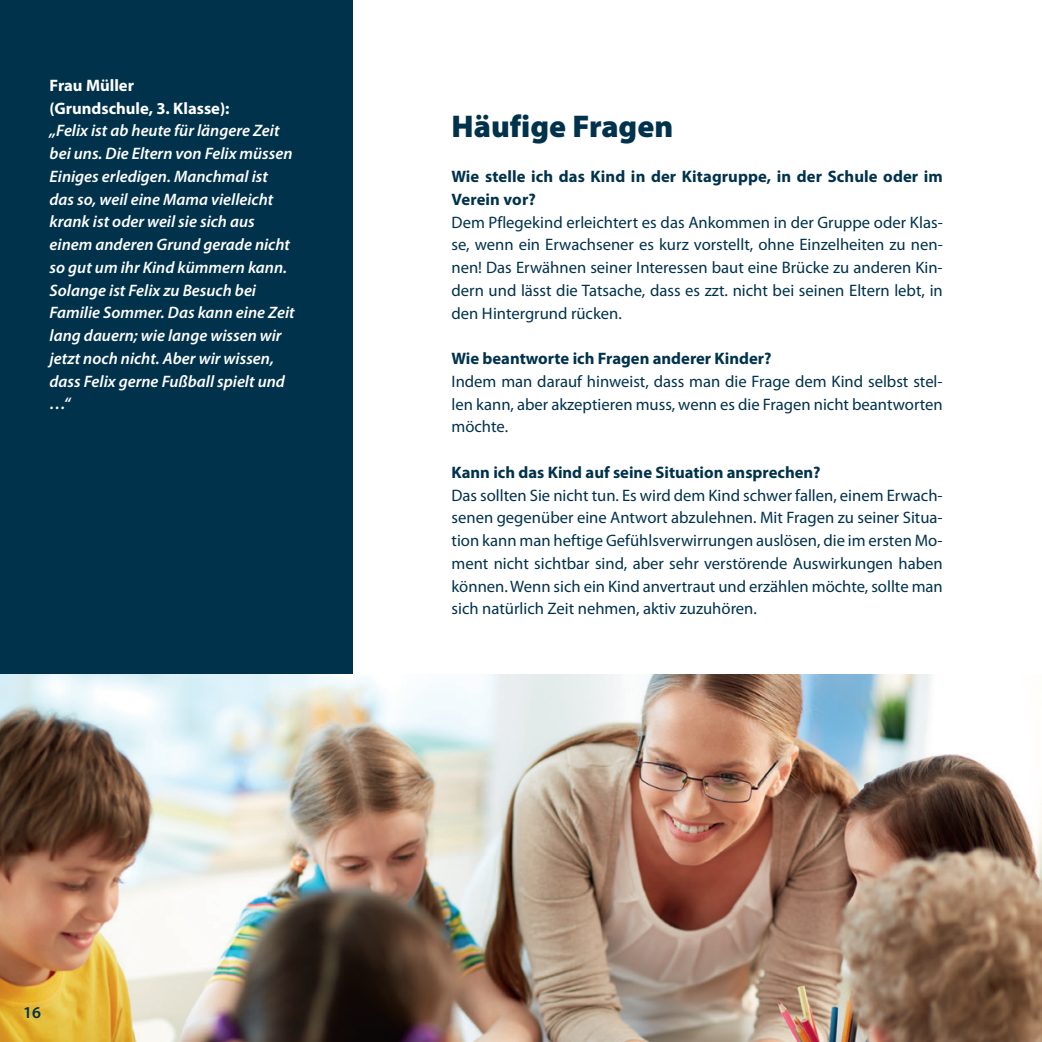
<style>
.page{position:relative;width:1042px;height:1042px;background:#fff}
.page>*{position:absolute;margin:0;border:0;box-sizing:border-box;transform-origin:0 0}
.t1{font:900 31.5px "Myriad Pro";color:#00324c}
.t2{font:16.62px/22.8px "Myriad Pro";color:#00324c;text-align:justify}
.t3{font:italic 600 16.62px/22.8px "Myriad Pro";color:#fff}
.t4{font:700 16.62px/22.8px "Myriad Pro";color:#00324c}
.t5{font:700 16.62px/22.8px "Myriad Pro";color:#fff}
.t6{font:600 16.62px "Myriad Pro";color:#00324c}
</style>
<div class="page">
<div style="left:0;top:0;width:352px;height:1042px;background:#00324c"></div>
<img style="left:0;top:675px;width:1042px;height:367px">
<p class="t5" style="left:50px;top:74px;width:181px">Frau Müller (Grundschule, 3. Klasse):</p>
<p class="t3" style="left:50px;top:120px;width:247px">„Felix ist ab heute für längere Zeit bei uns. Die Eltern von Felix müssen<br>Einiges erledigen. Manchmal ist das so, weil eine Mama vielleicht krank ist oder weil sie sich aus einem anderen Grund gerade nicht so gut um ihr Kind kümmern kann.<br>Solange ist Felix zu Besuch bei<br>Familie Sommer. Das kann eine Zeit lang dauern; wie lange wissen wir jetzt noch nicht. Aber wir wissen, dass Felix gerne Fußball spielt und …“</p>
<p class="t6" style="left:23px;top:1003px;width:19px">16</p>
<h1 class="t1" style="left:451px;top:109px;width:223px">Häufige Fragen</h1>
<p class="t4" style="left:451px;top:165px;width:493px">Wie stelle ich das Kind in der Kitagruppe, in der Schule oder im<br>Verein vor?</p>
<p class="t2" style="left:451px;top:211px;width:493px">Dem Pflegekind erleichtert es das Ankommen in der Gruppe oder Klas&shy;se, wenn ein Erwachsener es kurz vorstellt, ohne Einzelheiten zu nen&shy;nen! Das Erwähnen seiner Interessen baut eine Brücke zu anderen Kin&shy;dern und lässt die Tatsache, dass es zzt. nicht bei seinen Eltern lebt, in den Hintergrund rücken.</p>
<p class="t4" style="left:451px;top:347px;width:321px">Wie beantworte ich Fragen anderer Kinder?</p>
<p class="t2" style="left:451px;top:370px;width:493px">Indem man darauf hinweist, dass man die Frage dem Kind selbst stel&shy;len kann, aber akzeptieren muss, wenn es die Fragen nicht beantworten möchte.</p>
<p class="t4" style="left:451px;top:461px;width:371px">Kann ich das Kind auf seine Situation ansprechen?</p>
<p class="t2" style="left:451px;top:484px;width:493px">Das sollten Sie nicht tun. Es wird dem Kind schwer fallen, einem Erwach&shy;senen gegenüber eine Antwort abzulehnen. Mit Fragen zu seiner Situa&shy;tion kann man heftige Gefühlsverwirrungen auslösen, die im ersten Mo&shy;ment nicht sichtbar sind, aber sehr verstörende Auswirkungen haben können. Wenn sich ein Kind anvertraut und erzählen möchte, sollte man sich natürlich Zeit nehmen, aktiv zuzuhören.</p>
</div>
